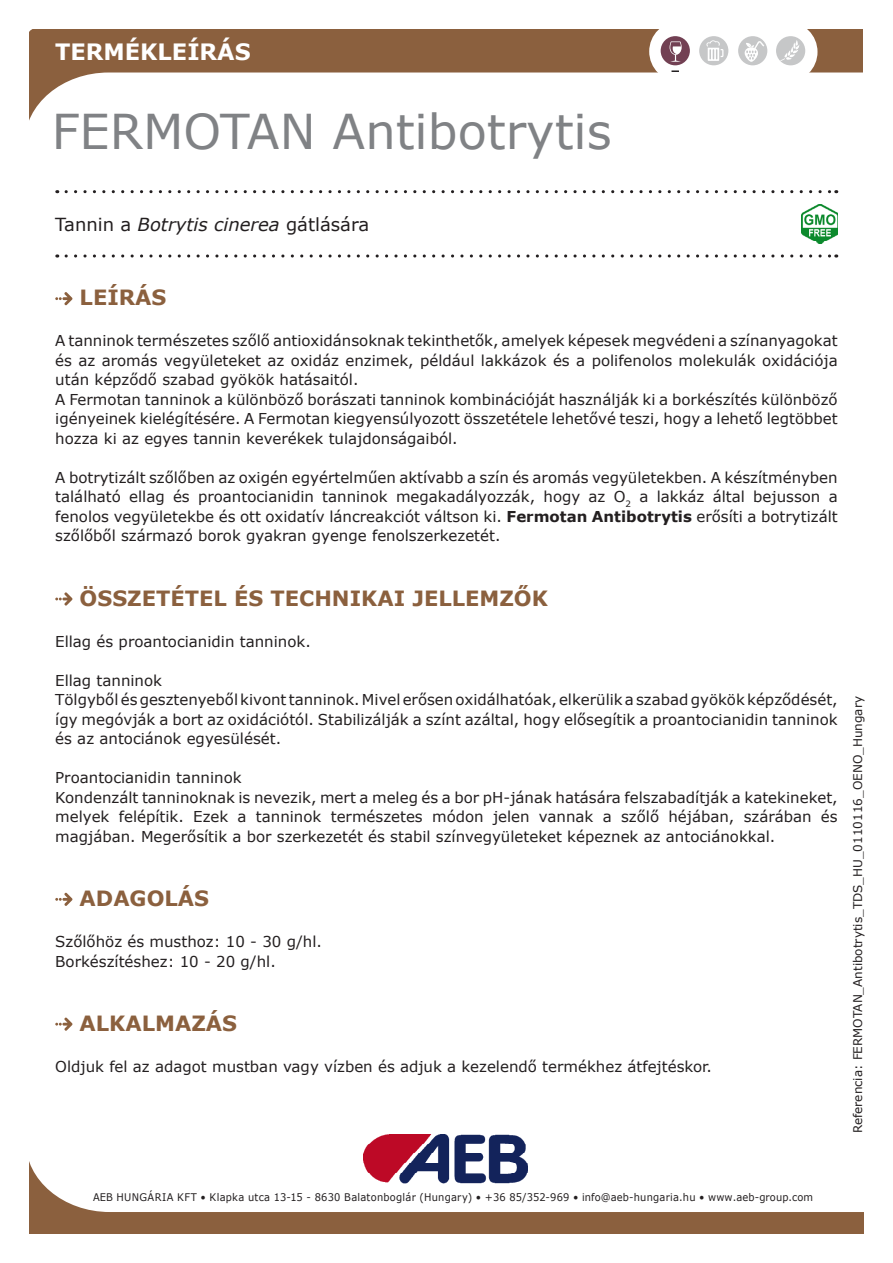
<style>
.page{position:relative;width:893px;height:1263px;background:#fff}
.page>*{position:absolute;margin:0;border:0;box-sizing:border-box;transform-origin:0 0}
.t1{font:48px "Verdana";color:#808285}
.t2{font:700 22.5px "Verdana";color:#fff}
.t3{font:700 21px "Verdana";color:#8b603e}
.t4{font:18px "Verdana";color:#231f20}
.t5{font:15px/19.5px "Verdana";color:#231f20;text-align:justify}
.t6{font:12px "Verdana";color:#231f20}
.t7{font:10.5px "Verdana";letter-spacing:.02em;color:#231f20;scale:.94 1}
.s1{font-style:italic}
.s2{font-weight:700}
</style>
<div class="page">
<svg style="left:30px;top:1164px;width:834px;height:69px"></svg>
<svg style="left:66px;top:190px;width:771px;height:3px"></svg>
<svg style="left:66px;top:254px;width:771px;height:4px"></svg>
<svg style="left:29px;top:30px;width:834px;height:91px"></svg>
<svg style="left:649px;top:21px;width:167px;height:61px"></svg>
<div style="left:650px;top:22px;width:167px;height:60px;background:#fff;border-radius:30px"></div>
<svg style="left:671px;top:70px;width:8px;height:2px"></svg>
<div style="left:776px;top:36px;width:29px;height:29px;background:#c6c7c8;border-radius:50%"></div>
<svg style="left:780px;top:40px;width:20px;height:21px"></svg>
<div style="left:738px;top:36px;width:29px;height:29px;background:#c6c7c8;border-radius:50%"></div>
<div style="left:661px;top:36px;width:29px;height:29px;background:#724053;border-radius:50%"></div>
<div style="left:699px;top:36px;width:29px;height:29px;background:#c6c7c8;border-radius:50%"></div>
<svg style="left:706px;top:40px;width:17px;height:21px"></svg>
<svg style="left:670px;top:41px;width:12px;height:21px"></svg>
<svg style="left:745px;top:41px;width:19px;height:21px"></svg>
<img style="left:363px;top:1134px;width:165px;height:49px">
<img style="left:802px;top:204px;width:36px;height:39px">
<svg style="left:55px;top:292px;width:17px;height:13px"></svg>
<svg style="left:55px;top:592px;width:17px;height:13px"></svg>
<svg style="left:55px;top:893px;width:17px;height:13px"></svg>
<svg style="left:55px;top:1017px;width:17px;height:14px"></svg>
<h2 class="t2" style="left:55px;top:36px;width:197px">TERMÉKLEÍRÁS</h2>
<p class="t1" style="left:52px;top:99px;width:561px">FERMOTAN Antibotrytis</p>
<p class="t4" style="left:55px;top:212px;width:315px">Tannin a <span class="s1">Botrytis cinerea</span> gátlására</p>
<p class="t3" style="left:80px;top:283px;width:88px">LEÍRÁS</p>
<p class="t5" style="left:55px;top:331px;width:784px">A tanninok természetes szőlő antioxidánsoknak tekinthetők, amelyek képesek megvédeni a színanyagokat és az aromás vegyületeket az oxidáz enzimek, például lakkázok és a polifenolos molekulák oxidációja után képződő szabad gyökök hatásaitól.</p>
<p class="t5" style="left:55px;top:389px;width:784px">A Fermotan tanninok a különböző borászati tanninok kombinációját használják ki a borkészítés különböző igényeinek kielégítésére. A Fermotan kiegyensúlyozott összetétele lehetővé teszi, hogy a lehető legtöbbet hozza ki az egyes tannin keverékek tulajdonságaiból.</p>
<p class="t5" style="left:55px;top:467px;width:784px">A botrytizált szőlőben az oxigén egyértelműen aktívabb a szín és aromás vegyületekben. A készítményben található ellag és proantocianidin tanninok megakadályozzák, hogy az O<sub>2</sub> a lakkáz által bejusson a fenolos vegyületekbe és ott oxidatív láncreakciót váltson ki. <span class="s2">Fermotan Antibotrytis</span> erősíti a botrytizált szőlőből származó borok gyakran gyenge fenolszerkezetét.</p>
<p class="t3" style="left:80px;top:583px;width:470px">ÖSSZETÉTEL ÉS TECHNIKAI JELLEMZŐK</p>
<p class="t5" style="left:55px;top:631px;width:257px">Ellag és proantocianidin tanninok.</p>
<p class="t5" style="left:55px;top:670px;width:108px">Ellag tanninok</p>
<p class="t5" style="left:55px;top:690px;width:784px">Tölgyből és gesztenyeből kivont tanninok. Mivel erősen oxidálhatóak, elkerülik a szabad gyökök képződését, így megóvják a bort az oxidációtól. Stabilizálják a színt azáltal, hogy elősegítik a proantocianidin tanninok és az antociánok egyesülését.</p>
<p class="t5" style="left:55px;top:768px;width:188px">Proantocianidin tanninok</p>
<p class="t5" style="left:55px;top:787px;width:784px">Kondenzált tanninoknak is nevezik, mert a meleg és a bor pH-jának hatására felszabadítják a katekineket, melyek felépítik. Ezek a tanninok természetes módon jelen vannak a szőlő héjában, szárában és magjában. Megerősítik a bor szerkezetét és stabil színvegyületeket képeznek az antociánokkal.</p>
<p class="t3" style="left:80px;top:883px;width:131px">ADAGOLÁS</p>
<p class="t5" style="left:55px;top:932px;width:268px">Szőlőhöz és musthoz: 10 - 30 g/hl.</p>
<p class="t5" style="left:55px;top:951px;width:222px">Borkészítéshez: 10 - 20 g/hl.</p>
<p class="t3" style="left:80px;top:1008px;width:159px">ALKALMAZÁS</p>
<p class="t5" style="left:55px;top:1056px;width:658px">Oldjuk fel az adagot mustban vagy vízben és adjuk a kezelendő termékhez átfejtéskor.</p>
<p class="t6" style="left:850px;top:1133px;width:439px;rotate:-90deg">Referencia: FERMOTAN_Antibotrytis_TDS_HU_0110116_OENO_Hungary</p>
<p class="t7" style="left:93px;top:1190px;width:768px">AEB HUNGÁRIA KFT • Klapka utca 13-15 - 8630 Balatonboglár (Hungary) • +36 85/352-969 • info@aeb-hungaria.hu • www.aeb-group.com</p>
</div>
